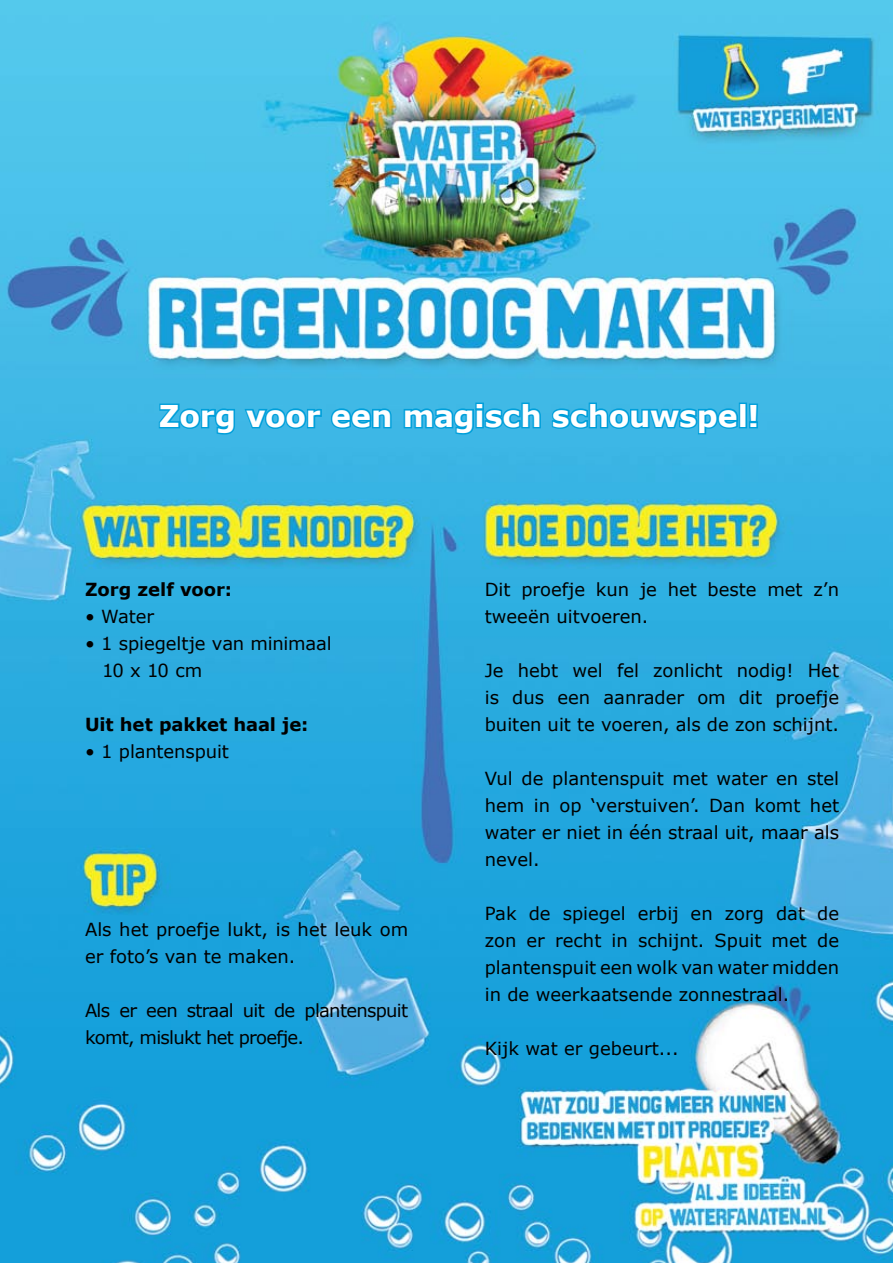
<style>
.page{position:relative;width:893px;height:1263px;background:#fff}
.page>*{position:absolute;margin:0;border:0;box-sizing:border-box;transform-origin:0 0}
.t1{font:700 30px "Verdana";letter-spacing:-.005em;color:#fff}
.t2{font:18px/27px "Verdana";color:#000}
.t3{font:18px/27px "Verdana";letter-spacing:-.04em;color:#000}
.t4{font:700 18px "Verdana";letter-spacing:-.005em;color:#000}
</style>
<div class="page">
<img style="left:0;top:0;width:893px;height:1263px">
<svg style="left:157px;top:402px;width:236px;height:34px;background:#27aee1"></svg>
<svg style="left:402px;top:401px;width:140px;height:35px;background:#24ade0"></svg>
<svg style="left:550px;top:401px;width:190px;height:35px;background:#25ade1"></svg>
<div style="left:739px;top:403px;width:8px;height:25px;border:3px solid #009fda"></div>
<svg style="left:747px;top:402px;width:13px;height:28px"></svg>
<h1 class="t1" style="left:159px;top:397px;width:602px">Zorg voor een magisch schouwspel!</h1>
<p class="t4" style="left:85px;top:578px;width:148px">Zorg zelf voor:</p>
<p class="t2" style="left:85px;top:602px;width:71px">• Water</p>
<p class="t2" style="left:102px;top:629px;width:231px;text-indent:-17px">• 1 spiegeltje van minimaal<br>10 x 10 cm</p>
<p class="t4" style="left:85px;top:713px;width:225px">Uit het pakket haal je:</p>
<p class="t2" style="left:85px;top:737px;width:145px">• 1 plantenspuit</p>
<p class="t2" style="left:85px;top:915px;width:325px">Als het proefje lukt, is het leuk om er foto’s van te maken.</p>
<p class="t3" style="left:85px;top:996px;width:325px">Als er een straal uit de plantenspuit komt, mislukt het proefje.</p>
<p class="t2" style="left:485px;top:576px;width:356px">Dit proefje kun je het beste met z’n tweeën uitvoeren.</p>
<p class="t2" style="left:485px;top:657px;width:356px;text-align:justify">Je hebt wel fel zonlicht nodig! Het is dus een aanrader om dit proefje buiten uit te voeren, als de zon schijnt.</p>
<p class="t2" style="left:485px;top:765px;width:356px;text-align:justify">Vul de plantenspuit met water en stel hem in op ‘verstuiven’. Dan komt het water er niet in één straal uit, maar als nevel.</p>
<p class="t2" style="left:485px;top:900px;width:356px;text-align:justify">Pak de spiegel erbij en zorg dat de zon er recht in schijnt. Spuit met de plantenspuit een wolk van water midden in de weerkaatsende zonnestraal.</p>
<p class="t2" style="left:485px;top:1035px;width:195px">Kijk wat er gebeurt...</p>
</div>
